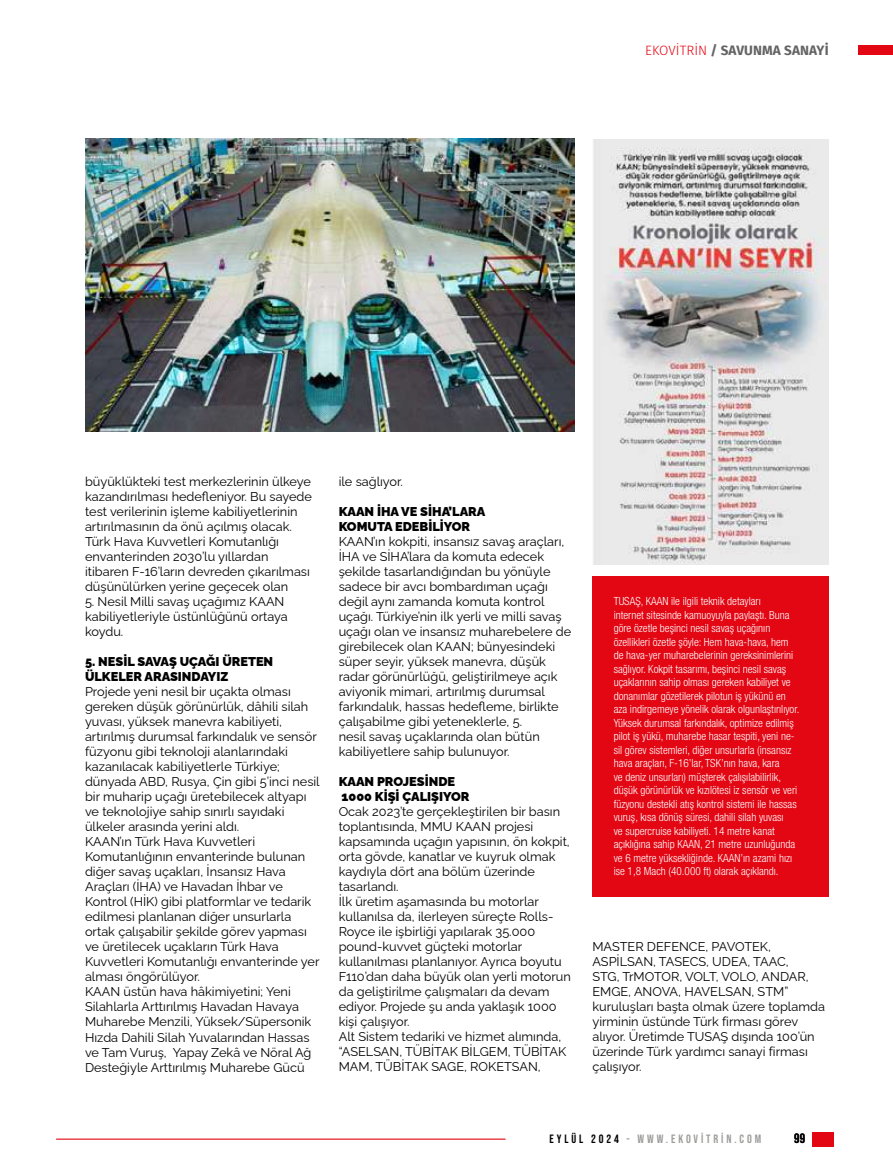
<style>
.page{position:relative;width:893px;height:1170px;background:#fff}
.page>*{position:absolute;margin:0;border:0;box-sizing:border-box;transform-origin:0 0}
.t1{font:700 13.5px "Fira Sans";letter-spacing:.01em;color:#646363}
.t2{font:13.5px "Bebas Neue";color:#000}
.t3{font:12.75px/15px "Raleway";color:#000}
.t4{font:900 12.75px/15px "Raleway";color:#000}
.t5{font:12px "Bebas Neue";letter-spacing:.24em;color:#9d9d9c}
.t6{font:300 condensed 11.25px/13.5px "Helvetica Neue LT Pro";color:#fff}
.s1{font-weight:300;color:#e30613}
.s2{color:#000}
</style>
<div class="page">
<div style="left:858px;top:46px;width:35px;height:9px;background:#e30613"></div>
<div style="left:813px;top:1131px;width:21px;height:15px;background:#e30613"></div>
<hr style="left:56px;top:1138px;width:450px;height:1px;background:#e30613">
<div style="left:592px;top:575px;width:237px;height:321px;background:#e30613"></div>
<img style="left:593px;top:139px;width:235px;height:425px">
<img style="left:85px;top:138px;width:489px;height:294px">
<p class="t1" style="left:645px;top:39px;width:185px"><span class="s1">EKOVİTRİN</span> / SAVUNMA SANAYİ</p>
<p class="t3" style="left:85px;top:473px;width:228px">büyüklükteki test merkezlerinin ülkeye kazandırılması hedefleniyor. Bu sayede test verilerinin işleme kabiliyetlerinin artırılmasının da önü açılmış olacak.<br>Türk Hava Kuvvetleri Komutanlığı envanterinden 2030’lu yıllardan itibaren F-16’ların devreden çıkarılması düşünülürken yerine geçecek olan</p>
<p class="t3" style="left:85px;top:593px;width:204px">5. Nesil Milli savaş uçağımız KAAN kabiliyetleriyle üstünlüğünü ortaya koydu.</p>
<p class="t4" style="left:85px;top:653px;width:190px">5. NESİL SAVAŞ UÇAĞI ÜRETEN<br>ÜLKELER ARASINDAYIZ</p>
<p class="t3" style="left:85px;top:683px;width:236px">Projede yeni nesil bir uçakta olması gereken düşük görünürlük, dâhili silah yuvası, yüksek manevra kabiliyeti, artırılmış durumsal farkındalık ve sensör füzyonu gibi teknoloji alanlarındaki kazanılacak kabiliyetlerle Türkiye; dünyada ABD, Rusya, Çin gibi 5’inci nesil bir muharip uçağı üretebilecek altyapı ve teknolojiye sahip sınırlı sayıdaki ülkeler arasında yerini aldı.<br>KAAN’ın Türk Hava Kuvvetleri Komutanlığının envanterinde bulunan diğer savaş uçakları, İnsansız Hava Araçları (İHA) ve Havadan İhbar ve Kontrol (HİK) gibi platformlar ve tedarik edilmesi planlanan diğer unsurlarla ortak çalışabilir şekilde görev yapması ve üretilecek uçakların Türk Hava Kuvvetleri Komutanlığı envanterinde yer alması öngörülüyor.<br>KAAN üstün hava hâkimiyetini; Yeni Silahlarla Arttırılmış Havadan Havaya Muharebe Menzili, Yüksek/Süpersonik Hızda Dahili Silah Yuvalarından Hassas ve Tam Vuruş, Yapay Zekâ ve Nöral Ağ Desteğiyle Arttırılmış Muharebe Gücü</p>
<p class="t3" style="left:339px;top:473px;width:66px">ile sağlıyor.</p>
<p class="t4" style="left:339px;top:502px;width:148px">KAAN İHA VE SİHA’LARA<br>KOMUTA EDEBİLİYOR</p>
<p class="t3" style="left:339px;top:533px;width:234px">KAAN’ın kokpiti, insansız savaş araçları, İHA ve SİHA’lara da komuta edecek şekilde tasarlandığından bu yönüyle sadece bir avcı bombardıman uçağı değil aynı zamanda komuta kontrol uçağı. Türkiye’nin ilk yerli ve milli savaş uçağı olan ve insansız muharebelere de girebilecek olan KAAN; bünyesindeki süper seyir, yüksek manevra, düşük radar görünürlüğü, geliştirilmeye açık aviyonik mimari, artırılmış durumsal farkındalık, hassas hedefleme, birlikte çalışabilme gibi yeteneklerle, 5.<br>nesil savaş uçaklarında olan bütün kabiliyetlere sahip bulunuyor.</p>
<p class="t4" style="left:339px;top:772px;width:132px">KAAN PROJESİNDE<br>1000 KİŞİ ÇALIŞIYOR</p>
<p class="t3" style="left:339px;top:802px;width:234px">Ocak 2023’te gerçekleştirilen bir basın toplantısında, MMU KAAN projesi kapsamında uçağın yapısının, ön kokpit, orta gövde, kanatlar ve kuyruk olmak kaydıyla dört ana bölüm üzerinde tasarlandı.<br>İlk üretim aşamasında bu motorlar kullanılsa da, ilerleyen süreçte Rolls-Royce ile işbirliği yapılarak 35.000 pound-kuvvet güçteki motorlar kullanılması planlanıyor. Ayrıca boyutu F110’dan daha büyük olan yerli motorun da geliştirilme çalışmaları da devam ediyor. Projede şu anda yaklaşık 1000 kişi çalışıyor.<br>Alt Sistem tedariki ve hizmet alımında, “ASELSAN, TÜBİTAK BİLGEM, TÜBİTAK MAM, TÜBİTAK SAGE, ROKETSAN,</p>
<p class="t6" style="left:614px;top:594px;width:187px">TUSAŞ, KAAN ile ilgili teknik detayları<br>internet sitesinde kamuoyuyla paylaştı. Buna göre özetle beşinci nesil savaş uçağının özellikleri özetle şöyle: Hem hava-hava, hem de hava-yer muharebelerinin gereksinimlerini sağlıyor. Kokpit tasarımı, beşinci nesil savaş uçaklarının sahip olması gereken kabiliyet ve donanımlar gözetilerek pilotun iş yükünü en aza indirgemeye yönelik olarak olgunlaştırılıyor.<br>Yüksek durumsal farkındalık, optimize edilmiş pilot iş yükü, muharebe hasar tespiti, yeni ne&shy;sil görev sistemleri, diğer unsurlarla (insansız hava araçları, F-16’lar, TSK’nın hava, kara<br>ve deniz unsurları) müşterek çalışılabilirlik, düşük görünürlük ve kızılötesi iz sensör ve veri füzyonu destekli atış kontrol sistemi ile hassas vuruş, kısa dönüş süresi, dahili silah yuvası<br>ve supercruise kabiliyeti. 14 metre kanat açıklığına sahip KAAN, 21 metre uzunluğunda ve 6 metre yüksekliğinde. KAAN’ın azami hızı ise 1,8 Mach (40.000 ft) olarak açıklandı.</p>
<p class="t3" style="left:592px;top:937px;width:234px">MASTER DEFENCE, PAVOTEK,<br>ASPİLSAN, TASECS, UDEA, TAAC,<br>STG, TrMOTOR, VOLT, VOLO, ANDAR,<br>EMGE, ANOVA, HAVELSAN, STM” kuruluşları başta olmak üzere toplamda yirminin üstünde Türk firması görev alıyor. Üretimde TUSAŞ dışında 100’ün üzerinde Türk yardımcı sanayi firması çalışıyor.</p>
<p class="t5" style="left:550px;top:1131px;width:213px"><span class="s2">EYLÜL 2024</span> - WWW.EKOVİTRİN.COM</p>
<p class="t2" style="left:794px;top:1130px;width:12px">99</p>
</div>
